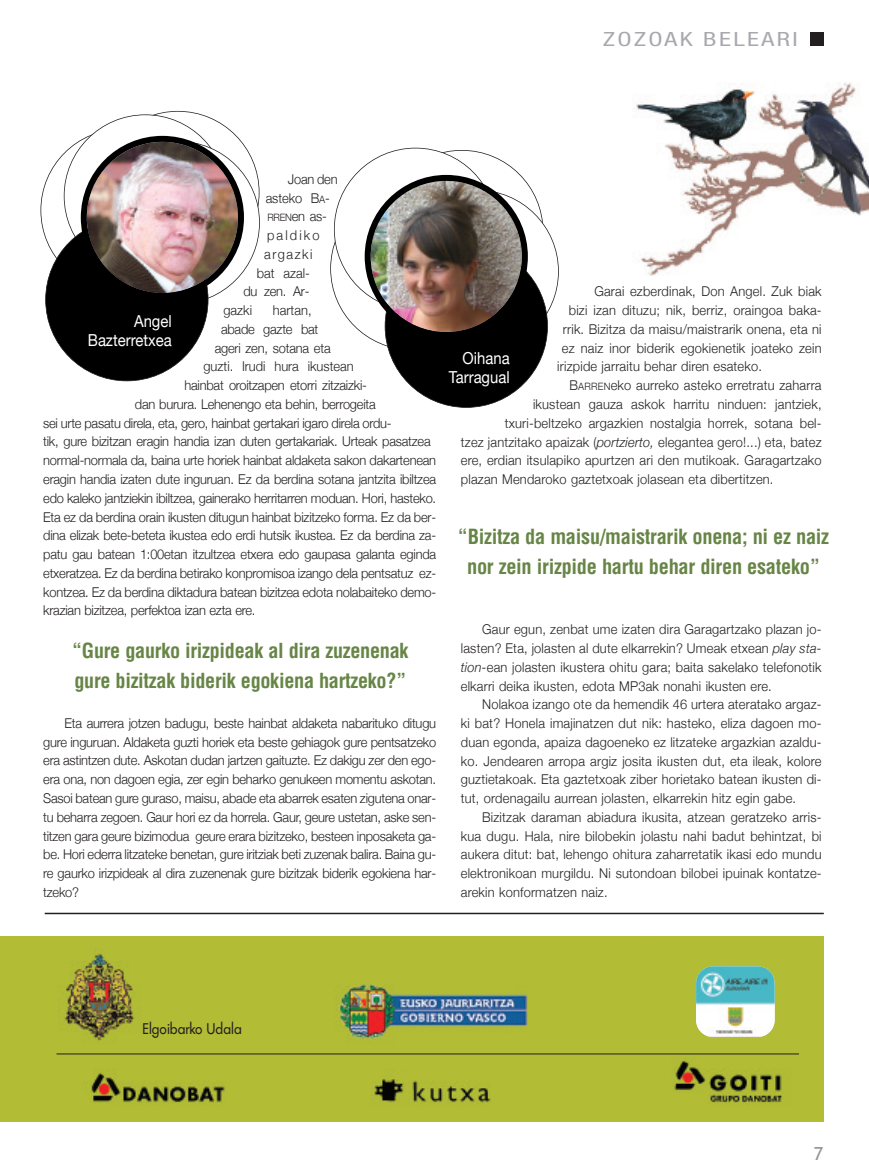
<style>
.page{position:relative;width:869px;height:1167px;background:#fff}
.page>*{position:absolute;margin:0;border:0;box-sizing:border-box;transform-origin:0 0}
.t1{font:21px "NH57";letter-spacing:.09em;color:#a8a9ad;scale:1.3 1}
.t2{font:700 condensed 20.4px/30px "Helvetica";letter-spacing:-.015em;color:#678546;text-align:center}
.t3{font:700 condensed 20.25px/30px "Helvetica";letter-spacing:-.015em;color:#678546}
.t4{font:18px "Trebuchet MS";color:#939598}
.t5{font:16.5px/18.8px "Helvetica Neue";color:#fff;text-align:right;scale:.9 1}
.t6{font:15px "Limerick";color:#231f20;scale:.9 1}
.t7{font:300 13.5px/18.8px "Helvetica Neue";letter-spacing:-.015em;color:#231f20;text-align:justify;scale:.95 1}
.t8{font:300 13.5px "Helvetica Neue";letter-spacing:.015em;color:#231f20;scale:.95 1}
.t9{font:300 13.5px "Helvetica Neue";letter-spacing:.165em;color:#231f20;scale:.95 1}
.t10{font:300 13.5px "Helvetica Neue";letter-spacing:.12em;color:#231f20;scale:.95 1}
.s1{font-size:10.2px}
.s2{font-style:italic}
</style>
<div class="page">
<div style="left:810px;top:32px;width:14px;height:13px;background:#231f20"></div>
<img style="left:0;top:936px;width:823px;height:185px">
<hr style="left:56px;top:1053px;width:742px;height:1px;background:#231f20">
<img style="left:696px;top:966px;width:78px;height:70px;border-radius:17px">
<hr style="left:45px;top:912px;width:778px;height:1px;background:#231f20">
<img style="left:636px;top:82px;width:232px;height:194px">
<div style="left:46px;top:218px;width:162px;height:163px;background:#000;border-radius:50%"></div>
<img style="left:81px;top:136px;width:163px;height:163px">
<div style="left:385px;top:245px;width:162px;height:162px;background:#000;border-radius:50%"></div>
<img style="left:364px;top:175px;width:163px;height:163px">
<h1 class="t1" style="left:603px;top:32px;width:151px">ZOZOAK BELEARI</h1>
<p class="t7" style="left:288px;top:169px;width:54px">Joan den</p>
<p class="t7" style="left:266px;top:188px;width:69px">asteko B<span class="s1">A</span>-</p>
<p class="t7" style="left:267px;top:207px;width:64px"><span class="s1">RREN</span>en as-</p>
<p class="t9" style="left:267px;top:227px;width:57px">paldiko</p>
<p class="t10" style="left:264px;top:246px;width:52px">argazki</p>
<p class="t7" style="left:257px;top:263px;width:57px">bat azal-</p>
<p class="t7" style="left:243px;top:282px;width:71px">du zen. Ar-</p>
<p class="t7" style="left:223px;top:300px;width:32px">gazki</p>
<p class="t7" style="left:273px;top:300px;width:42px">hartan,</p>
<p class="t7" style="left:221px;top:319px;width:104px">abade gazte bat</p>
<p class="t7" style="left:215px;top:338px;width:123px">ageri zen, sotana eta</p>
<p class="t7" style="left:203px;top:357px;width:160px">guzti. Irudi hura ikustean</p>
<p class="t7" style="left:184px;top:375px;width:193px">hainbat oroitzapen etorri zitzaizki-</p>
<p class="t7" style="left:135px;top:394px;width:255px">dan burura. Lehenengo eta behin, berrogeita</p>
<p class="t7" style="left:43px;top:413px;width:368px">sei urte pasatu direla, eta, gero, hainbat gertakari igaro direla ordu-</p>
<p class="t7" style="left:43px;top:432px;width:409px">tik, gure bizitzan eragin handia izan duten gertakariak. Urteak pasatzea</p>
<p class="t7" style="left:43px;top:450px;width:415px">normal-normala da, baina urte horiek hainbat aldaketa sakon dakartenean</p>
<p class="t7" style="left:43px;top:469px;width:415px">eragin handia izaten dute inguruan. Ez da berdina sotana jantzita ibiltzea</p>
<p class="t7" style="left:43px;top:488px;width:415px">edo kaleko jantziekin ibiltzea, gainerako herritarren moduan. Hori, hasteko.</p>
<p class="t7" style="left:43px;top:507px;width:415px">Eta ez da berdina orain ikusten ditugun hainbat bizitzeko forma. Ez da ber-</p>
<p class="t7" style="left:43px;top:525px;width:415px">dina elizak bete-beteta ikustea edo erdi hutsik ikustea. Ez da berdina za-</p>
<p class="t7" style="left:43px;top:544px;width:415px">patu gau batean 1:00etan itzultzea etxera edo gaupasa galanta eginda</p>
<p class="t7" style="left:43px;top:563px;width:415px">etxeratzea. Ez da berdina betirako konpromisoa izango dela pentsatuz ez-</p>
<p class="t7" style="left:43px;top:582px;width:415px">kontzea. Ez da berdina diktadura batean bizitzea edota nolabaiteko demo-</p>
<p class="t7" style="left:43px;top:600px;width:225px">krazian bizitzea, perfektoa izan ezta ere.</p>
<p class="t5" style="left:88px;top:312px;width:95px">Angel<br>Bazterretxea</p>
<h3 class="t3" style="left:72px;top:636px;width:338px">“Gure gaurko irizpideak al dira zuzenenak gure bizitzak biderik egokiena hartzeko?”</h3>
<p class="t7" style="left:43px;top:713px;width:415px;text-indent:21px">Eta aurrera jotzen badugu, beste hainbat aldaketa nabarituko ditugu gure inguruan. Aldaketa guzti horiek eta beste gehiagok gure pentsatzeko era astintzen dute. Askotan dudan jartzen gaituzte. Ez dakigu zer den ego&shy;era ona, non dagoen egia, zer egin beharko genukeen momentu askotan.<br>Sasoi batean gure guraso, maisu, abade eta abarrek esaten zigutena onar&shy;tu beharra zegoen. Gaur hori ez da horrela. Gaur, geure ustetan, aske sen&shy;titzen gara geure bizimodua geure erara bizitzeko, besteen inposaketa ga&shy;be. Hori ederra litzateke benetan, gure iritziak beti zuzenak balira. Baina gu&shy;re gaurko irizpideak al dira zuzenenak gure bizitzak biderik egokiena har&shy;tzeko?</p>
<p class="t8" style="left:594px;top:283px;width:241px">Garai ezberdinak, Don Angel. Zuk biak</p>
<p class="t8" style="left:568px;top:302px;width:267px">bizi izan dituzu; nik, berriz, oraingoa baka-</p>
<p class="t8" style="left:563px;top:321px;width:274px">rrik. Bizitza da maisu/maistrarik onena, eta ni</p>
<p class="t8" style="left:561px;top:339px;width:275px">ez naiz inor biderik egokienetik joateko zein</p>
<p class="t8" style="left:557px;top:358px;width:217px">irizpide jarraitu behar diren esateko.</p>
<p class="t8" style="left:569px;top:377px;width:267px">B<span class="s1">ARREN</span>eko aurreko asteko erretratu zaharra</p>
<p class="t8" style="left:533px;top:396px;width:305px">ikustean gauza askok harritu ninduen: jantziek,</p>
<p class="t8" style="left:504px;top:414px;width:335px">txuri-beltzeko argazkien nostalgia horrek, sotana bel-</p>
<p class="t8" style="left:461px;top:433px;width:381px">tzez jantzitako apaizak (<span class="s2">portzierto,</span> elegantea gero!...) eta, batez</p>
<p class="t8" style="left:461px;top:452px;width:381px">ere, erdian itsulapiko apurtzen ari den mutikoak. Garagartzako</p>
<p class="t8" style="left:461px;top:471px;width:330px">plazan Mendaroko gaztetxoak jolasean eta dibertitzen.</p>
<p class="t5" style="left:449px;top:348px;width:69px">Oihana<br>Tarragual</p>
<h2 class="t2" style="left:457px;top:521px;width:373px">“Bizitza da maisu/maistrarik onena; ni ez naiz nor zein irizpide hartu behar diren esateko”</h2>
<p class="t7" style="left:461px;top:619px;width:381px;text-indent:21px">Gaur egun, zenbat ume izaten dira Garagartzako plazan jo&shy;lasten? Eta, jolasten al dute elkarrekin? Umeak etxean <span class="s2">play sta&shy;tion-</span>ean jolasten ikustera ohitu gara; baita sakelako telefonotik elkarri deika ikusten, edota MP3ak nonahi ikusten ere.</p>
<p class="t7" style="left:461px;top:694px;width:381px;text-indent:21px">Nolakoa izango ote da hemendik 46 urtera ateratako argaz&shy;ki bat? Honela imajinatzen dut nik: hasteko, eliza dagoen mo&shy;duan egonda, apaiza dagoeneko ez litzateke argazkian azaldu&shy;ko. Jendearen arropa argiz josita ikusten dut, eta ileak, kolore guztietakoak. Eta gaztetxoak ziber horietako batean ikusten di&shy;tut, ordenagailu aurrean jolasten, elkarrekin hitz egin gabe.</p>
<p class="t7" style="left:461px;top:807px;width:381px;text-indent:21px">Bizitzak daraman abiadura ikusita, atzean geratzeko arris&shy;kua dugu. Hala, nire bilobekin jolastu nahi badut behintzat, bi aukera ditut: bat, lehengo ohitura zaharretatik ikasi edo mundu elektronikoan murgildu. Ni sutondoan bilobei ipuinak kontatze&shy;arekin konformatzen naiz.</p>
<p class="t6" style="left:143px;top:1019px;width:112px">Elgoibarko Udala</p>
<h3 class="t4" style="left:813px;top:1142px;width:11px">7</h3>
</div>
